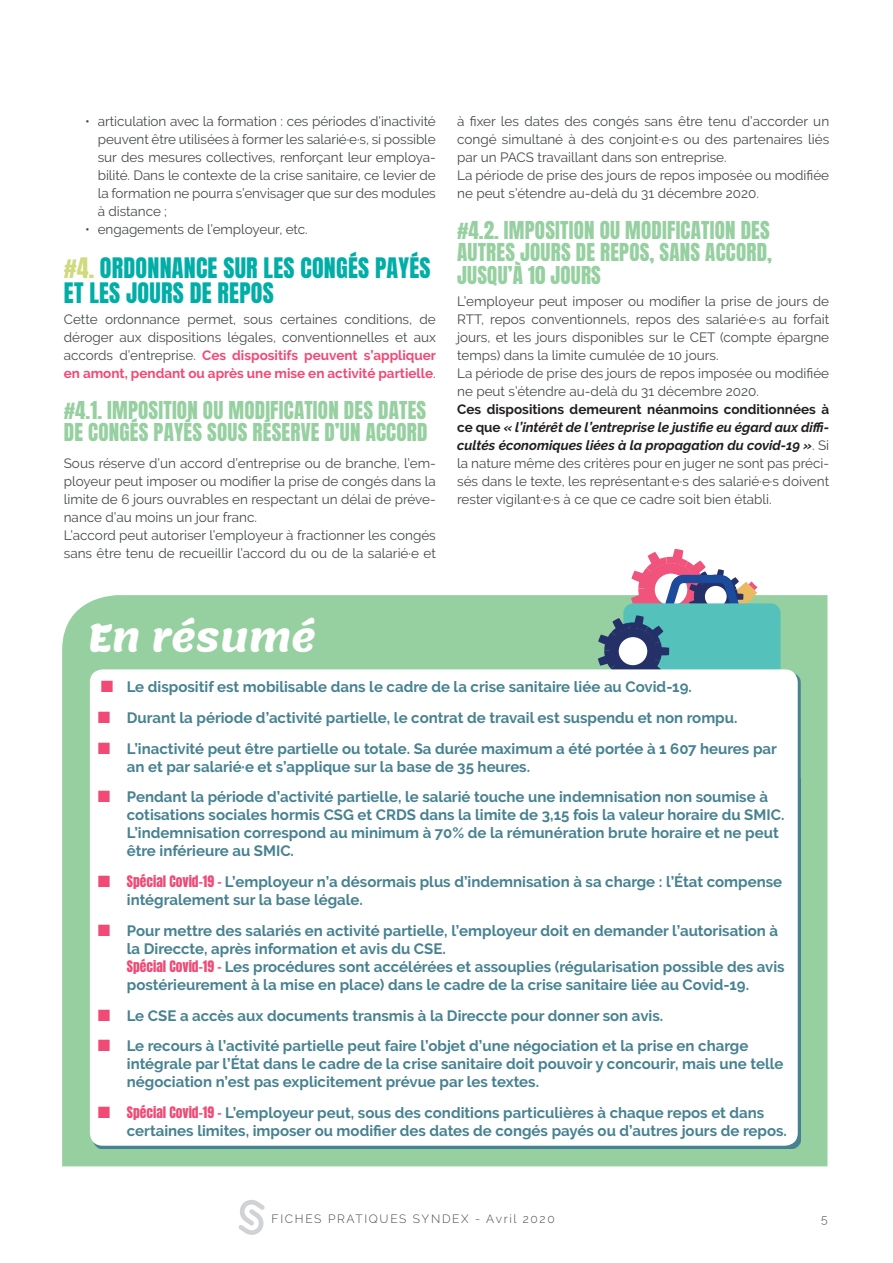
<style>
.page{position:relative;width:893px;height:1263px;background:#fff}
.page>*{position:absolute;margin:0;border:0;box-sizing:border-box;transform-origin:0 0}
.t1{font:700 37.5px "Lemonada";color:#fff}
.t2{font:24px/25.5px "Anton";letter-spacing:.01em;color:#00aea7}
.t3{font:21px/22.5px "Anton";letter-spacing:.01em;color:#96d0a0}
.t4{font:700 15px/18px "Raleway";color:#478291}
.t5{font:13.5px/18px "Raleway";color:#464a4c;text-align:justify}
.t6{font:300 12px "Raleway";letter-spacing:.14em;color:#464a4c}
.s1{color:#ceda7c}
.s2{font-weight:700;color:#f04a75}
.s3{font-weight:700;color:#231f20}
.s4{font-weight:700;font-style:italic;color:#231f20}
.s5{font-family:"Anton";font-weight:400;font-size:13.5px;color:#f04a75}
</style>
<div class="page">
<div style="left:62px;top:595px;width:765px;height:571px;background:#96d0a0"></div>
<svg style="left:598px;top:548px;width:201px;height:124px"></svg>
<div style="left:609px;top:628px;width:48px;height:46px;background:#243067;border-radius:50%"></div>
<div style="left:619px;top:637px;width:28px;height:28px;background:#fff;border-radius:50%"></div>
<div style="left:90px;top:669px;width:708px;height:477px;background:#fff;border-radius:13px"></div>
<svg style="left:239px;top:1200px;width:26px;height:35px"></svg>
<p class="t5" style="left:98px;top:112px;width:340px;text-indent:-13px">• articulation avec la formation : ces périodes d’inactivité peuvent être utilisées à former les salarié·e·s, si possible sur des mesures collectives, renforçant leur employa&shy;bilité. Dans le contexte de la crise sanitaire, ce levier de la formation ne pourra s’envisager que sur des modules à distance ;</p>
<p class="t5" style="left:85px;top:220px;width:224px">• engagements de l’employeur, etc.</p>
<h2 class="t2" style="left:64px;top:256px;width:368px"><span class="s1">#4.</span> ORDONNANCE SUR LES CONGÉS PAYÉS<br>ET LES JOURS DE REPOS</h2>
<p class="t5" style="left:64px;top:310px;width:374px">Cette ordonnance permet, sous certaines conditions, de déroger aux dispositions légales, conventionnelles et aux accords d’entreprise. <span class="s2">Ces dispositifs peuvent s’appliquer en amont, pendant ou après une mise en activité partielle</span>.</p>
<h3 class="t3" style="left:64px;top:400px;width:365px">#4.1. IMPOSITION OU MODIFICATION DES DATES<br>DE CONGÉS PAYÉS SOUS RÉSERVE D’UN ACCORD</h3>
<p class="t5" style="left:64px;top:454px;width:374px;text-align:left">Sous réserve d’un accord d’entreprise ou de branche, l’em&shy;ployeur peut imposer ou modifier la prise de congés dans la limite de 6 jours ouvrables en respectant un délai de préve&shy;nance d’au moins un jour franc.<br>L’accord peut autoriser l’employeur à fractionner les congés sans être tenu de recueillir l’accord du ou de la salarié·e et</p>
<p class="t5" style="left:457px;top:112px;width:374px;text-align:left">à fixer les dates des congés sans être tenu d’accorder un congé simultané à des conjoint·e·s ou des partenaires liés par un PACS travaillant dans son entreprise.<br>La période de prise des jours de repos imposée ou modifiée ne peut s’étendre au-delà du 31 décembre 2020.</p>
<h3 class="t3" style="left:457px;top:220px;width:316px;text-align:justify">#4.2. IMPOSITION OU MODIFICATION DES AUTRES JOURS DE REPOS, SANS ACCORD, JUSQU’À 10 JOURS</h3>
<p class="t5" style="left:457px;top:292px;width:374px;text-align:left">L’employeur peut imposer ou modifier la prise de jours de RTT, repos conventionnels, repos des salarié·e·s au forfait jours, et les jours disponibles sur le CET (compte épargne temps) dans la limite cumulée de 10 jours.<br>La période de prise des jours de repos imposée ou modifiée ne peut s’étendre au-delà du 31 décembre 2020.</p>
<p class="t5" style="left:457px;top:400px;width:374px"><span class="s3">Ces dispositions demeurent néanmoins conditionnées à ce que</span> <span class="s4">« l’intérêt de l’entreprise le justifie eu égard aux diffi&shy;cultés économiques liées à la propagation du covid-19 »</span>. Si la nature même des critères pour en juger ne sont pas préci&shy;sés dans le texte, les représentant·e·s des salarié·e·s doivent rester vigilant·e·s à ce que ce cadre soit bien établi.</p>
<h1 class="t1" style="left:88px;top:616px;width:229px">En résumé</h1>
<p class="t4" style="left:127px;top:671px;width:652px;line-height:30.8px">Le dispositif est mobilisable dans le cadre de la crise sanitaire liée au Covid-19.<br>Durant la période d’activité partielle, le contrat de travail est suspendu et non rompu.<br>L’inactivité peut être partielle ou totale. Sa durée maximum a été portée à 1 607 heures par</p>
<p class="t4" style="left:127px;top:751px;width:643px;line-height:30.8px">an et par salarié·e et s’applique sur la base de 35 heures.<br>Pendant la période d’activité partielle, le salarié touche une indemnisation non soumise à</p>
<p class="t4" style="left:127px;top:806px;width:659px">cotisations sociales hormis CSG et CRDS dans la limite de 3,15 fois la valeur horaire du SMIC.<br>L’indemnisation correspond au minimum à 70% de la rémunération brute horaire et ne peut être inférieure au SMIC.</p>
<p class="t4" style="left:127px;top:873px;width:657px"><span class="s5">Spécial Covid-19 -</span> L’employeur n’a désormais plus d’indemnisation à sa charge : l’État compense intégralement sur la base légale.</p>
<p class="t4" style="left:127px;top:922px;width:659px">Pour mettre des salariés en activité partielle, l’employeur doit en demander l’autorisation à la Direccte, après information et avis du CSE.<br><span class="s5">Spécial Covid-19 -</span> Les procédures sont accélérées et assouplies (régularisation possible des avis postérieurement à la mise en place) dans le cadre de la crise sanitaire liée au Covid-19.</p>
<p class="t4" style="left:127px;top:1000px;width:623px;line-height:30.8px">Le CSE a accès aux documents transmis à la Direccte pour donner son avis.<br>Le recours à l’activité partielle peut faire l’objet d’une négociation et la prise en charge</p>
<p class="t4" style="left:127px;top:1055px;width:658px">intégrale par l’État dans le cadre de la crise sanitaire doit pouvoir y concourir, mais une telle négociation n’est pas explicitement prévue par les textes.</p>
<p class="t4" style="left:127px;top:1104px;width:662px"><span class="s5">Spécial Covid-19 -</span> L’employeur peut, sous des conditions particulières à chaque repos et dans certaines limites, imposer ou modifier des dates de congés payés ou d’autres jours de repos.</p>
<p class="t6" style="left:272px;top:1212px;width:285px">FICHES PRATIQUES SYNDEX - Avril 2020</p>
<p class="t6" style="left:821px;top:1212px;width:8px">5</p>
</div>
